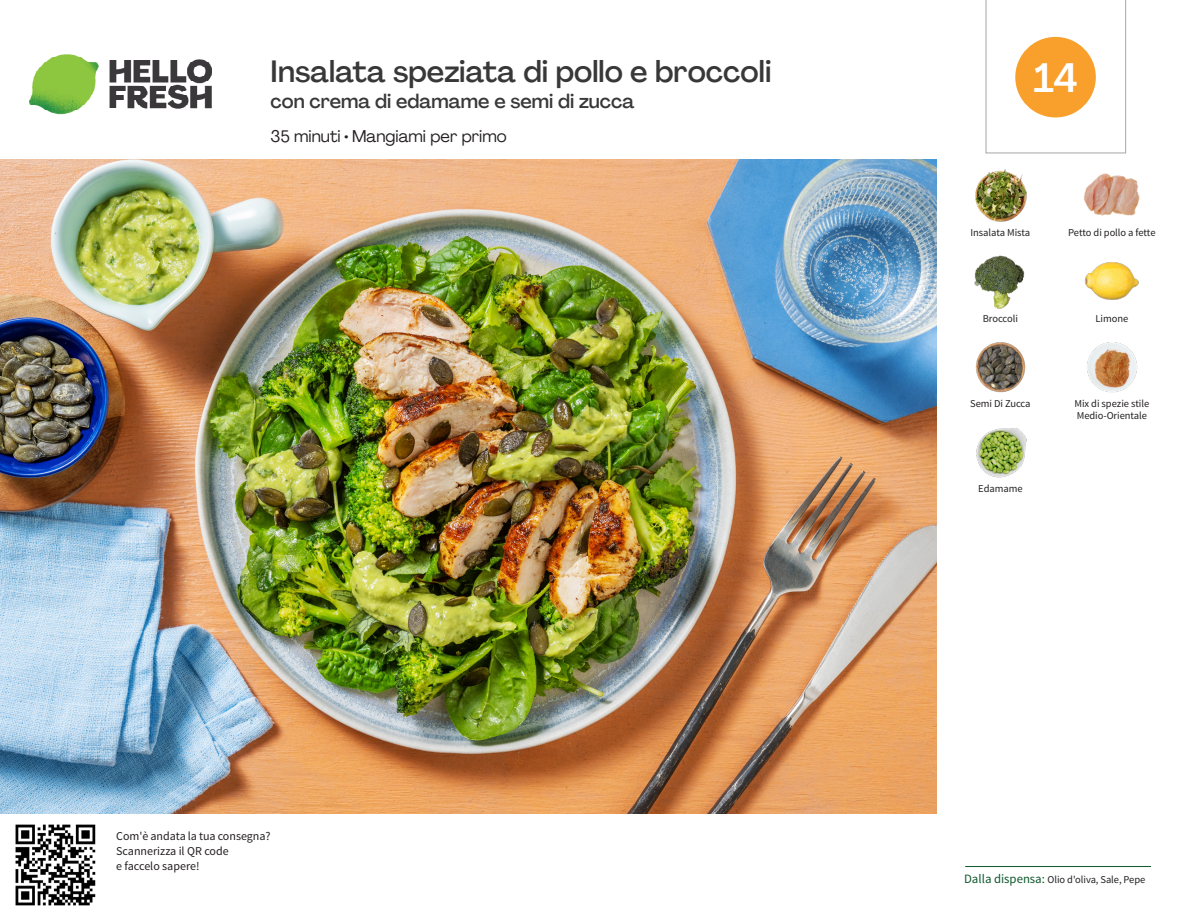
<style>
.page{position:relative;width:1188px;height:918px;background:#fff}
.page>*{position:absolute;margin:0;border:0;box-sizing:border-box;transform-origin:0 0}
._24_Recipe_Nr_Bag{font:500 40.5px "Agrandir";color:#fff}
._15_Titel_UK{font:500 30px "Agrandir";color:#383839}
._15_Titel_UK-2{font:500 19.5px "Agrandir";color:#383839}
._02_Box_Type{font:16.5px "Agrandir";color:#231f20}
._06_Before_Start{font:12px/15px "Source Sans Pro";color:#231f20}
._18_FRONT_ingredient{font:10.5px/12px "Source Sans Pro";letter-spacing:-.005em;color:#231f20}
.t1{font:10.5px "Source Sans Variable";letter-spacing:-.005em;color:#231f20}
.s1{font-family:"Source Sans Pro";font-size:12.75px;color:#0e572c}
</style>
<div class="page">
<img style="left:30px;top:54px;width:181px;height:61px">
<hr style="left:965px;top:866px;width:186px;height:1px;background:#0e572c">
<img style="left:0;top:159px;width:936px;height:655px">
<img style="left:1083px;top:173px;width:57px;height:43px">
<img style="left:975px;top:169px;width:52px;height:53px">
<img style="left:1084px;top:262px;width:55px;height:38px">
<img style="left:974px;top:255px;width:51px;height:54px">
<img style="left:1087px;top:342px;width:51px;height:51px">
<img style="left:975px;top:342px;width:51px;height:51px">
<img style="left:976px;top:428px;width:51px;height:50px">
<img style="left:15px;top:824px;width:81px;height:82px">
<svg style="left:985px;top:0;width:141px;height:154px"></svg>
<p class="_15_Titel_UK" style="left:271px;top:53px;width:502px">Insalata speziata di pollo e broccoli</p>
<p class="_15_Titel_UK-2" style="left:271px;top:89px;width:365px">con crema di edamame e semi di zucca</p>
<p class="_02_Box_Type" style="left:271px;top:126px;width:238px">35 minuti • Mangiami per primo</p>
<p class="_06_Before_Start" style="left:116px;top:829px;width:156px">Com'è andata la tua consegna?<br>Scannerizza il QR code<br>e faccelo sapere!</p>
<p class="_24_Recipe_Nr_Bag" style="left:1033px;top:53px;width:46px">14</p>
<p class="_18_FRONT_ingredient" style="left:971px;top:227px;width:61px">Insalata Mista</p>
<p class="_18_FRONT_ingredient" style="left:1068px;top:227px;width:89px">Petto di pollo a fette</p>
<p class="_18_FRONT_ingredient" style="left:983px;top:312px;width:37px">Broccoli</p>
<p class="_18_FRONT_ingredient" style="left:1096px;top:312px;width:34px">Limone</p>
<p class="_18_FRONT_ingredient" style="left:970px;top:398px;width:62px">Semi Di Zucca</p>
<p class="_18_FRONT_ingredient" style="left:978px;top:483px;width:46px">Edamame</p>
<p class="_18_FRONT_ingredient" style="left:1075px;top:398px;width:76px">Mix di spezie stile<br>Medio-Orientale</p>
<p class="t1" style="left:964px;top:873px;width:183px"><span class="s1">Dalla dispensa:</span> Olio d'oliva, Sale, Pepe</p>
</div>
